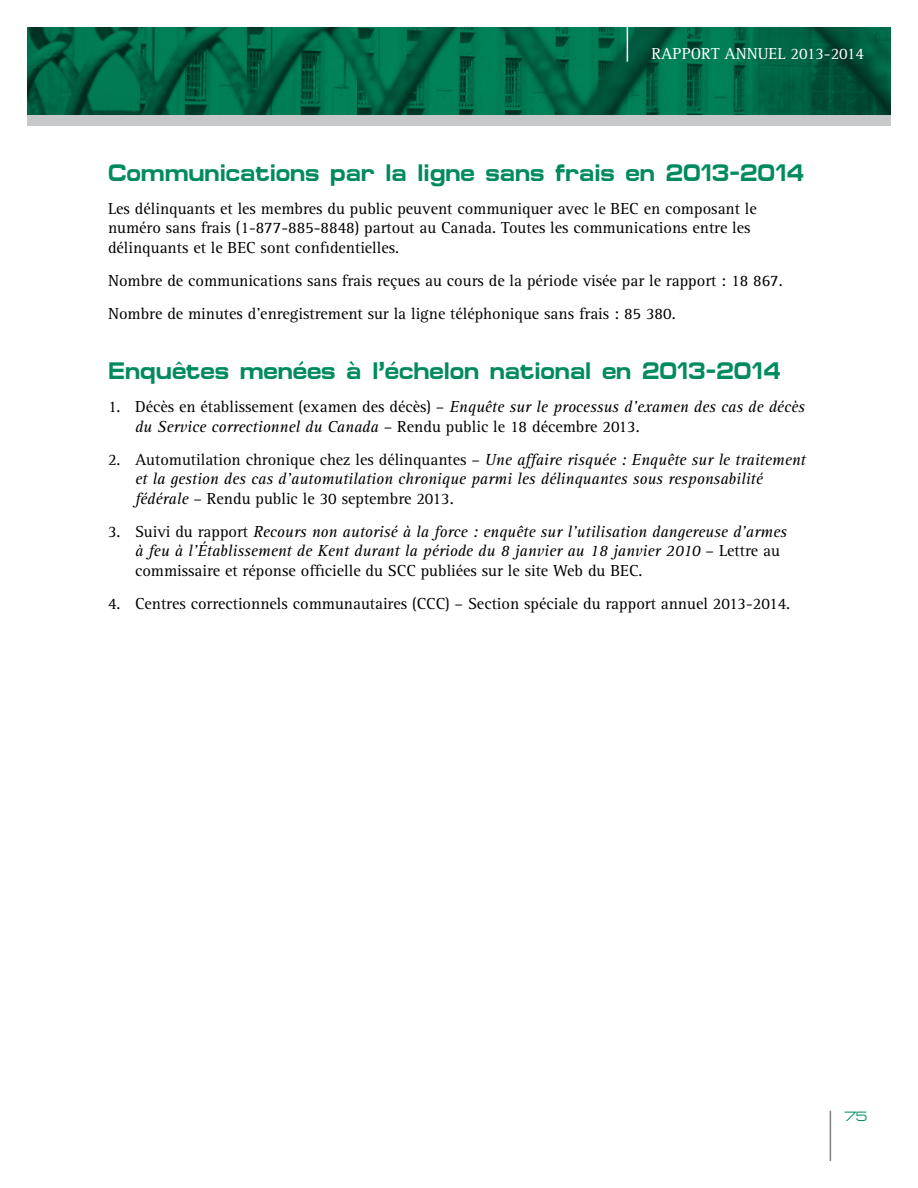
<style>
.page{position:relative;width:918px;height:1188px;background:#fff}
.page>*{position:absolute;margin:0;border:0;box-sizing:border-box;transform-origin:0 0}
.t1{font:700 24px "Micro Extended";color:#008a5f;scale:.85 1}
.t2{font:italic 16.5px/19.5px "Rotis Serif";color:#000}
.t3{font:16.5px/19.5px "Rotis Serif";color:#000}
.t4{font:16.5px "Rotis Serif";color:#fff}
.t5{font:13.5px "Micro Extended";color:#008a5f}
.s1{font-style:normal}
</style>
<div class="page">
<svg style="left:27px;top:27px;width:864px;height:89px;background:#026748"></svg>
<div style="left:27px;top:116px;width:864px;height:10px;background:#c6c8ca"></div>
<hr style="left:627px;top:0;width:1px;height:62px;background:#fff">
<hr style="left:830px;top:1111px;width:1px;height:50px;background:#808285">
<p class="t4" style="left:651px;top:44px;width:214px">RAPPORT ANNUEL 2013-2014</p>
<h1 class="t1" style="left:108px;top:159px;width:820px">Communications par la ligne sans frais en 2013-2014</h1>
<p class="t3" style="left:108px;top:199px;width:650px">Les délinquants et les membres du public peuvent communiquer avec le BEC en composant le numéro sans frais (1-877-885-8848) partout au Canada. Toutes les communications entre les délinquants et le BEC sont confidentielles.</p>
<p class="t3" style="left:108px;top:264px;width:674px;line-height:33px">Nombre de communications sans frais reçues au cours de la période visée par le rapport : 18 867.<br>Nombre de minutes d’enregistrement sur la ligne téléphonique sans frais : 85 380.</p>
<h1 class="t1" style="left:108px;top:357px;width:792px">Enquêtes menées à l’échelon national en 2013-2014</h1>
<p class="t2" style="left:135px;top:398px;width:671px;text-indent:-27px"><span class="s1">1. Décès en établissement (examen des décès) –</span> Enquête sur le processus d’examen des cas de décès du Service correctionnel du Canada <span class="s1">– Rendu public le 18 décembre 2013.</span></p>
<p class="t2" style="left:135px;top:450px;width:672px;text-indent:-27px"><span class="s1">2. Automutilation chronique chez les délinquantes –</span> Une affaire risquée : Enquête sur le traitement et la gestion des cas d’automutilation chronique parmi les délinquantes sous responsabilité fédérale <span class="s1">– Rendu public le 30 septembre 2013.</span></p>
<p class="t2" style="left:135px;top:522px;width:653px;text-indent:-27px"><span class="s1">3. Suivi du rapport</span> Recours non autorisé à la force : enquête sur l’utilisation dangereuse d’armes à feu à l’Établissement de Kent durant la période du 8 janvier au 18 janvier 2010 <span class="s1">– Lettre au commissaire et réponse officielle du SCC publiées sur le site Web du BEC.</span></p>
<p class="t3" style="left:108px;top:594px;width:682px">4. Centres correctionnels communautaires (CCC) – Section spéciale du rapport annuel 2013-2014.</p>
<p class="t5" style="left:844px;top:1109px;width:25px">75</p>
</div>
